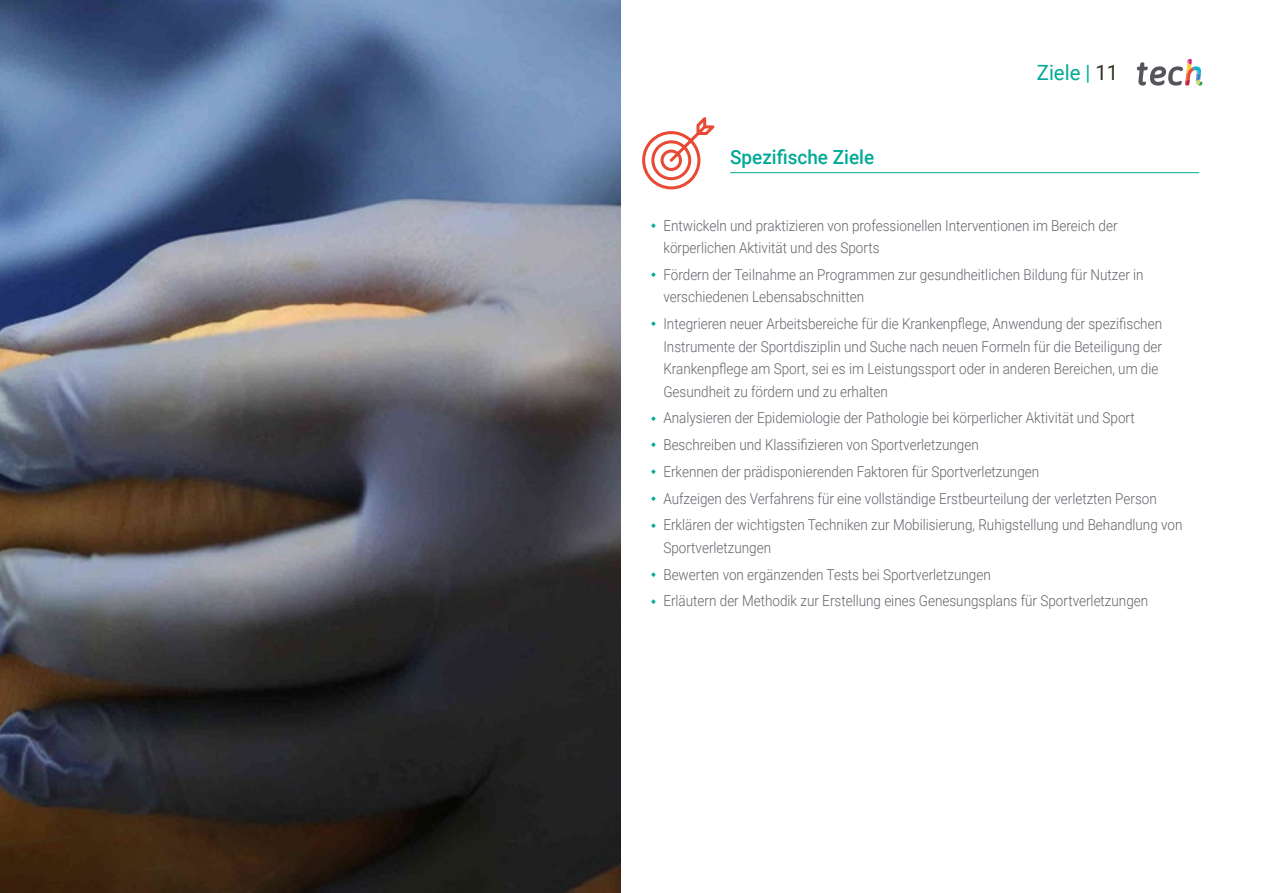
<style>
.page{position:relative;width:1263px;height:893px;background:#fff}
.page>*{position:absolute;margin:0;border:0;box-sizing:border-box;transform-origin:0 0}
.t1{font:21px "Roboto";color:#00a996}
.t2{font:500 19.5px "Roboto";color:#00a996}
.t3{font:300 15px/26.7px "Roboto";color:#61646a;scale:.9 1}
.s1{color:#312e20}
</style>
<div class="page">
<img style="left:0;top:0;width:621px;height:893px">
<svg style="left:1137px;top:59px;width:65px;height:27px"></svg>
<hr style="left:730px;top:172px;width:469px;height:1px;background:#00a996">
<svg style="left:642px;top:117px;width:72px;height:72px"></svg>
<h2 class="t2" style="left:730px;top:144px;width:145px">Spezifische Ziele</h2>
<h1 class="t1" style="left:1037px;top:57px;width:83px">Ziele | <span class="s1">11</span></h1>
<p class="t3" style="left:663px;top:213px;width:506px;line-height:22.5px">Entwickeln und praktizieren von professionellen Interventionen im Bereich der körperlichen Aktivität und des Sports</p>
<p class="t3" style="left:663px;top:263px;width:535px;line-height:22.5px">Fördern der Teilnahme an Programmen zur gesundheitlichen Bildung für Nutzer in verschiedenen Lebensabschnitten</p>
<p class="t3" style="left:663px;top:312px;width:556px;line-height:22.5px">Integrieren neuer Arbeitsbereiche für die Krankenpflege, Anwendung der spezifischen Instrumente der Sportdisziplin und Suche nach neuen Formeln für die Beteiligung der Krankenpflege am Sport, sei es im Leistungssport oder in anderen Bereichen, um die Gesundheit zu fördern und zu erhalten</p>
<p class="t3" style="left:663px;top:404px;width:578px">Analysieren der Epidemiologie der Pathologie bei körperlicher Aktivität und Sport Beschreiben und Klassifizieren von Sportverletzungen<br>Erkennen der prädisponierenden Faktoren für Sportverletzungen<br>Aufzeigen des Verfahrens für eine vollständige Erstbeurteilung der verletzten Person Erklären der wichtigsten Techniken zur Mobilisierung, Ruhigstellung und Behandlung von</p>
<p class="t3" style="left:663px;top:534px;width:540px">Sportverletzungen<br>Bewerten von ergänzenden Tests bei Sportverletzungen<br>Erläutern der Methodik zur Erstellung eines Genesungsplans für Sportverletzungen</p>
</div>
